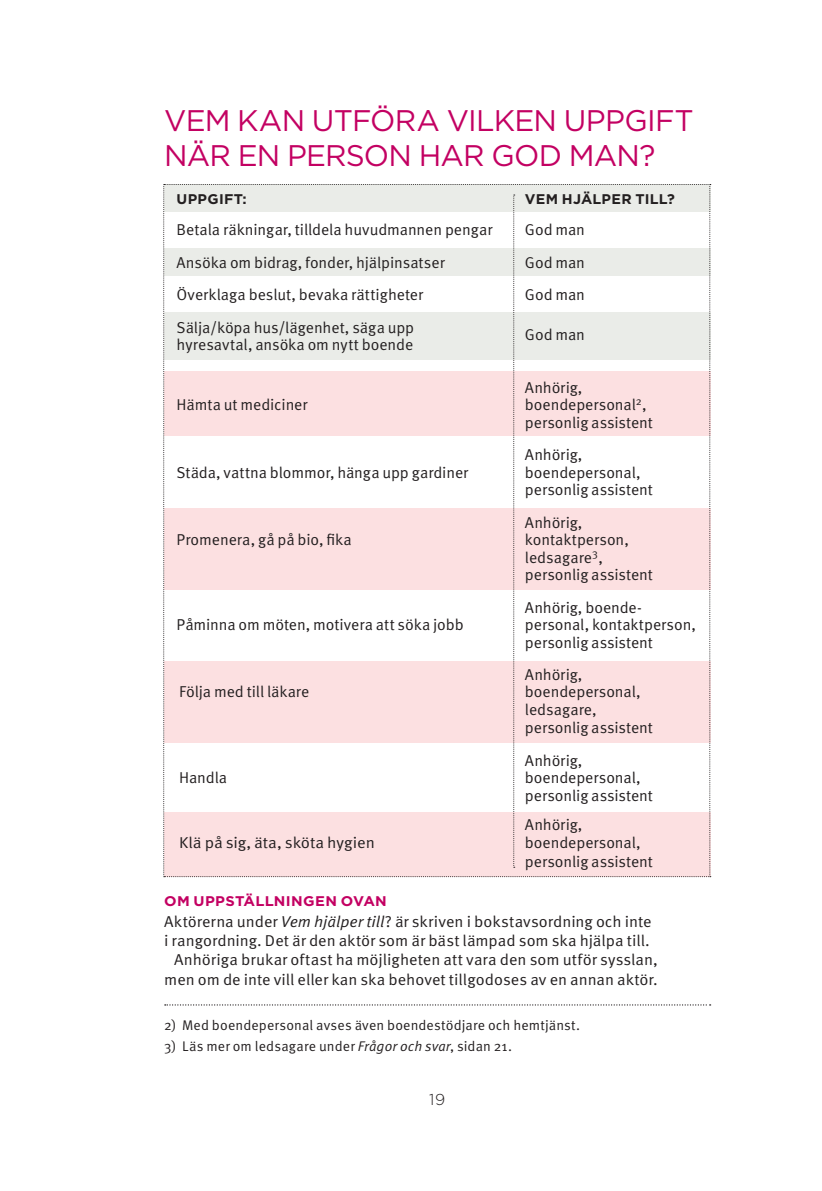
<style>
.page{position:relative;width:822px;height:1191px;background:#fff}
.page>*{position:absolute;margin:0;border:0;box-sizing:border-box;transform-origin:0 0}
.t1{font:29.75px/35px "Gotham";letter-spacing:-.025em;color:#c30162}
.t2{font:15.75px/17.5px "Meta OT";letter-spacing:-.005em;color:#231f20}
.t3{font:15.75px "Meta OT";letter-spacing:-.005em;color:#231f20;scale:1.05 1}
.t4{font:300 15.75px "Gotham";color:#231f20}
.t5{font:14px "Meta OT";letter-spacing:.01em;color:#231f20}
.t6{font:700 14px "Gotham";letter-spacing:.02em;color:#231f20}
.t7{font:700 14px "Gotham";letter-spacing:.02em;color:#c30162;scale:1.05 1}
.s1{font-style:italic}
</style>
<div class="page">
<svg style="left:165px;top:1004px;width:545px;height:1px"></svg>
<svg style="left:163px;top:184px;width:547px;height:693px"></svg>
<h1 class="t1" style="left:164px;top:102px;width:531px">VEM KAN UTFÖRA VILKEN UPPGIFT<br>NÄR EN PERSON HAR GOD MAN?</h1>
<p class="t6" style="left:176px;top:191px;width:72px">UPPGIFT:</p>
<p class="t6" style="left:525px;top:191px;width:151px">VEM HJÄLPER TILL?</p>
<p class="t2" style="left:176px;top:221px;width:317px">Betala räkningar, tilldela huvudmannen pengar</p>
<p class="t2" style="left:525px;top:221px;width:62px">God man</p>
<p class="t2" style="left:176px;top:254px;width:269px">Ansöka om bidrag, fonder, hjälpinsatser</p>
<p class="t2" style="left:525px;top:254px;width:62px">God man</p>
<p class="t2" style="left:176px;top:286px;width:248px">Överklaga beslut, bevaka rättigheter</p>
<p class="t2" style="left:525px;top:286px;width:62px">God man</p>
<p class="t2" style="left:176px;top:318px;width:239px">Sälja/köpa hus/lägenhet, säga upp hyresavtal, ansöka om nytt boende</p>
<p class="t2" style="left:525px;top:325px;width:62px">God man</p>
<p class="t2" style="left:525px;top:378px;width:59px">Anhörig,</p>
<p class="t2" style="left:176px;top:396px;width:132px">Hämta ut mediciner</p>
<p class="t2" style="left:525px;top:396px;width:129px">boendepersonal<sup>2</sup>, personlig assistent</p>
<p class="t2" style="left:525px;top:446px;width:59px">Anhörig,</p>
<p class="t2" style="left:176px;top:463px;width:293px">Städa, vattna blommor, hänga upp gardiner</p>
<p class="t2" style="left:525px;top:463px;width:129px">boendepersonal, personlig assistent</p>
<p class="t2" style="left:525px;top:513px;width:59px">Anhörig,</p>
<p class="t2" style="left:176px;top:531px;width:177px">Promenera, gå på bio, fika</p>
<p class="t2" style="left:525px;top:531px;width:129px">kontaktperson, ledsagare<sup>3</sup>, personlig assistent</p>
<p class="t2" style="left:525px;top:598px;width:118px">Anhörig, boende-</p>
<p class="t2" style="left:176px;top:616px;width:288px">Påminna om möten, motivera att söka jobb</p>
<p class="t2" style="left:525px;top:616px;width:172px">personal, kontaktperson, personlig assistent</p>
<p class="t2" style="left:525px;top:665px;width:59px">Anhörig,</p>
<p class="t2" style="left:179px;top:683px;width:132px">Följa med till läkare</p>
<p class="t2" style="left:525px;top:683px;width:129px">boendepersonal, ledsagare, personlig assistent</p>
<p class="t2" style="left:525px;top:751px;width:59px">Anhörig,</p>
<p class="t2" style="left:179px;top:769px;width:50px">Handla</p>
<p class="t2" style="left:525px;top:769px;width:129px">boendepersonal, personlig assistent</p>
<p class="t2" style="left:525px;top:815px;width:59px">Anhörig,</p>
<p class="t3" style="left:179px;top:832px;width:188px">Klä på sig, äta, sköta hygien</p>
<p class="t2" style="left:525px;top:832px;width:129px;line-height:19.2px">boendepersonal, personlig assistent</p>
<p class="t7" style="left:164px;top:892px;width:213px">OM UPPSTÄLLNINGEN OVAN</p>
<p class="t2" style="left:164px;top:912px;width:489px">Aktörerna under <span class="s1">Vem hjälper till</span>? är skriven i bokstavsordning och inte</p>
<p class="t2" style="left:164px;top:931px;width:487px">i rangordning. Det är den aktör som är bäst lämpad som ska hjälpa till.</p>
<p class="t2" style="left:174px;top:951px;width:485px">Anhöriga brukar oftast ha möjligheten att vara den som utför sysslan,</p>
<p class="t2" style="left:164px;top:970px;width:495px">men om de inte vill eller kan ska behovet tillgodoses av en annan aktör.</p>
<p class="t5" style="left:164px;top:1016px;width:417px">2) Med boendepersonal avses även boendestödjare och hemtjänst.</p>
<p class="t5" style="left:164px;top:1037px;width:349px">3) Läs mer om ledsagare under <span class="s1">Frågor och svar</span>, sidan 21.</p>
<p class="t4" style="left:429px;top:1090px;width:17px">19</p>
</div>
